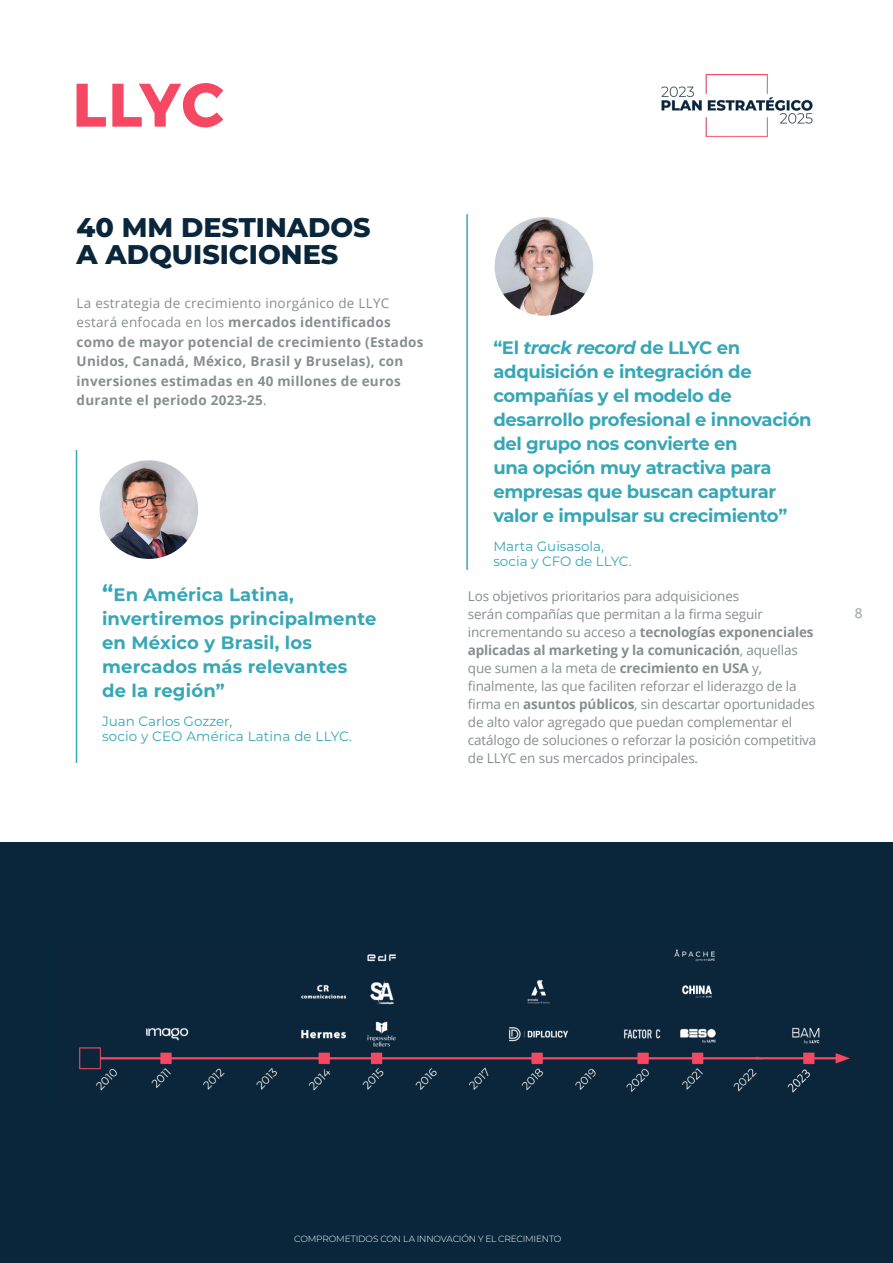
<style>
.page{position:relative;width:893px;height:1263px;background:#fff}
.page>*{position:absolute;margin:0;border:0;box-sizing:border-box;transform-origin:0 0}
.t1{font:800 27px/27px "Montserrat";color:#0a263b}
.t2{font:700 18px/24px "Montserrat";letter-spacing:-.02em;color:#36a7b7}
.t3{font:700 18px/24px "Montserrat";letter-spacing:.01em;color:#36a7b7}
.t4{font:13.5px/18px "Open Sans";letter-spacing:-.01em;color:#878e90}
.t5{font:700 13.5px/19.5px "Open Sans";letter-spacing:.02em;color:#878e90}
.t6{font:13.5px/15px "Montserrat";color:#36a7b7}
.t7{font:13.5px "Open Sans";color:#acb4b6}
.t8{font:300 9px "Montserrat";letter-spacing:-.02em;color:#fff}
.s1{font-weight:400}
.s2{font-size:22.5px}
.s3{font-style:italic}
.s4{font-weight:700}
</style>
<div class="page">
<div style="left:0;top:842px;width:893px;height:421px;background:#0a263b"></div>
<img style="left:78px;top:949px;width:773px;height:144px">
<hr style="left:76px;top:450px;width:1px;height:313px;background:#36a7b7">
<hr style="left:466px;top:214px;width:2px;height:356px;background:#36a7b7">
<img style="left:100px;top:460px;width:98px;height:99px;border-radius:49px">
<img style="left:495px;top:217px;width:98px;height:99px;border-radius:49px">
<img style="left:661px;top:74px;width:152px;height:62px">
<svg style="left:77px;top:84px;width:29px;height:43px"></svg>
<svg style="left:112px;top:83px;width:111px;height:44px"></svg>
<h1 class="t1" style="left:77px;top:212px;width:296px">40 MM DESTINADOS<br>A ADQUISICIONES</h1>
<p class="t5" style="left:77px;top:293px;width:348px"><span class="s1">La estrategia de crecimiento inorgánico de LLYC estará enfocada en los</span> mercados identificados como de mayor potencial de crecimiento (Estados Unidos, Canadá, México, Brasil y Bruselas), con inversiones estimadas en 40 millones de euros durante el periodo 2023-25<span class="s1">.</span></p>
<h2 class="t3" style="left:102px;top:582px;width:276px"><span class="s2">“</span>En América Latina, invertiremos principalmente en México y Brasil, los mercados más relevantes<br>de la región”</h2>
<p class="t6" style="left:102px;top:713px;width:251px">Juan Carlos Gozzer,<br>socio y CEO América Latina de LLYC.</p>
<h2 class="t2" style="left:493px;top:335px;width:320px">“El <span class="s3">track record</span> de LLYC en adquisición e integración de compañías y el modelo de desarrollo profesional e innovación del grupo nos convierte en<br>una opción muy atractiva para empresas que buscan capturar valor e impulsar su crecimiento”</h2>
<p class="t6" style="left:493px;top:538px;width:140px">Marta Guisasola, socia y CFO de LLYC.</p>
<p class="t4" style="left:468px;top:586px;width:350px">Los objetivos prioritarios para adquisiciones<br>serán compañías que permitan a la firma seguir incrementando su acceso a <span class="s4">tecnologías exponenciales aplicadas al marketing y la comunicación</span>, aquellas que sumen a la meta de <span class="s4">crecimiento en USA</span> y, finalmente, las que faciliten reforzar el liderazgo de la firma en <span class="s4">asuntos públicos</span>, sin descartar oportunidades de alto valor agregado que puedan complementar el catálogo de soluciones o reforzar la posición competitiva de LLYC en sus mercados principales.</p>
<p class="t7" style="left:855px;top:604px;width:9px">8</p>
<p class="t8" style="left:294px;top:1232px;width:269px">COMPROMETIDOS CON LA INNOVACIÓN Y EL CRECIMIENTO</p>
</div>
